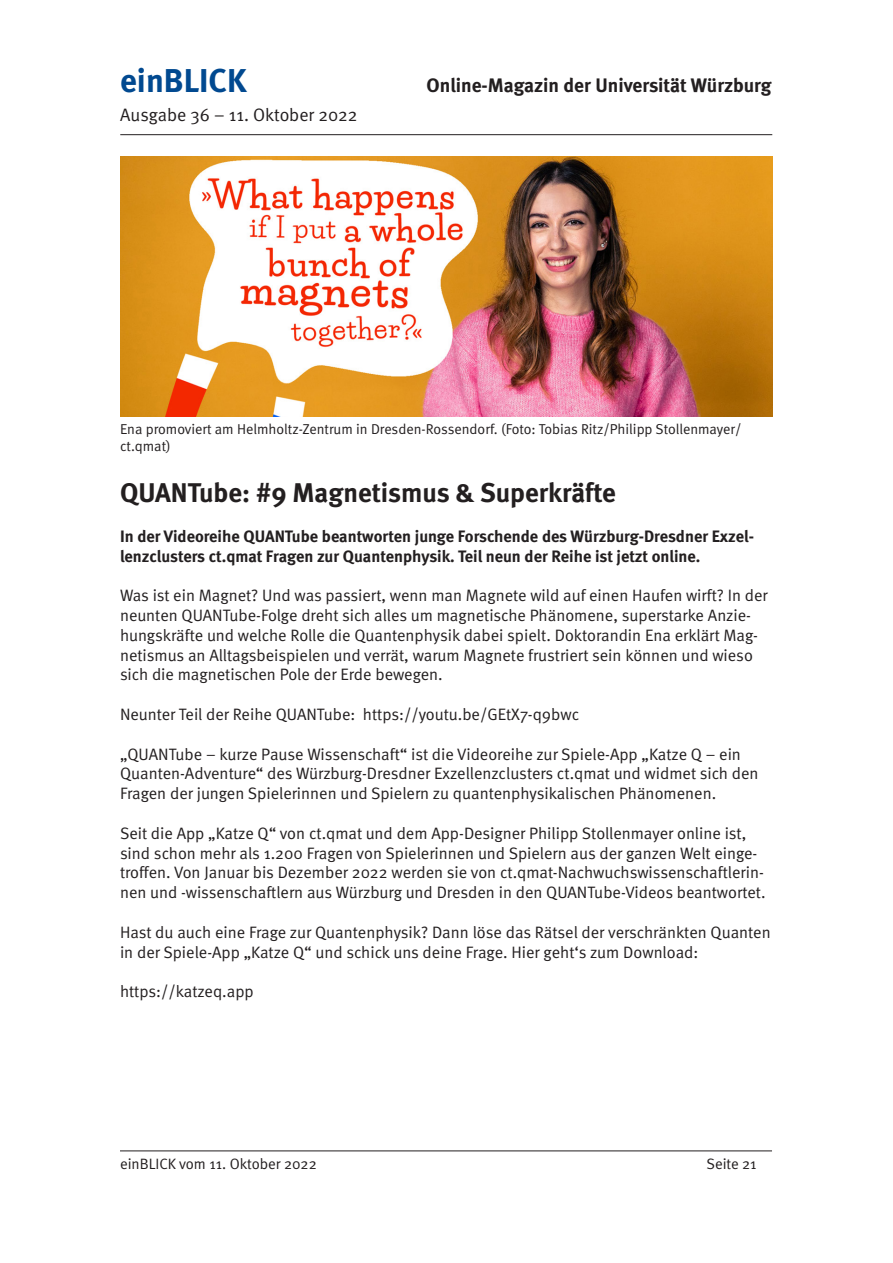
<style>
.page{position:relative;width:893px;height:1263px;background:#fff}
.page>*{position:absolute;margin:0;border:0;box-sizing:border-box;transform-origin:0 0}
.t1{font:700 33px "Meta";color:#014990}
.t2{font:700 27px "Meta";color:#231f20}
.t3{font:700 19.5px "Meta";color:#231f20}
.t4{font:18px "Meta Normal";color:#231f20}
.t5{font:16.5px/19.8px "Meta Normal";color:#231f20}
.t6{font:700 16.5px/19.8px "Meta";color:#231f20}
.t7{font:15px "Meta Normal";color:#231f20}
.t8{font:14.4px/17.2px "Meta Normal";color:#231f20}
</style>
<div class="page">
<hr style="left:120px;top:134px;width:652px;height:1px;background:#231f20">
<hr style="left:120px;top:1150px;width:652px;height:1px;background:#231f20">
<img style="left:120px;top:156px;width:653px;height:261px">
<h1 class="t1" style="left:120px;top:61px;width:128px">einBLICK</h1>
<p class="t3" style="left:427px;top:74px;width:346px">Online-Magazin der Universität Würzburg</p>
<p class="t4" style="left:120px;top:105px;width:239px">Ausgabe 36 – 11. Oktober 2022</p>
<p class="t8" style="left:120px;top:420px;width:623px">Ena promoviert am Helmholtz-Zentrum in Dresden-Rossendorf. (Foto: Tobias Ritz/Philipp Stollenmayer/ ct.qmat)</p>
<h2 class="t2" style="left:120px;top:477px;width:497px">QUANTube: #9 Magnetismus &amp; Superkräfte</h2>
<p class="t6" style="left:120px;top:526px;width:635px">In der Videoreihe QUANTube beantworten junge Forschende des Würzburg-Dresdner Exzel&shy;lenzclusters ct.qmat Fragen zur Quantenphysik. Teil neun der Reihe ist jetzt online.</p>
<p class="t5" style="left:120px;top:585px;width:649px">Was ist ein Magnet? Und was passiert, wenn man Magnete wild auf einen Haufen wirft? In der neunten QUANTube-Folge dreht sich alles um magnetische Phänomene, superstarke Anzie&shy;hungskräfte und welche Rolle die Quantenphysik dabei spielt. Doktorandin Ena erklärt Mag&shy;netismus an Alltagsbeispielen und verrät, warum Magnete frustriert sein können und wieso sich die magnetischen Pole der Erde bewegen.</p>
<p class="t5" style="left:120px;top:704px;width:461px">Neunter Teil der Reihe QUANTube: https://youtu.be/GEtX7-q9bwc</p>
<p class="t5" style="left:120px;top:744px;width:640px">„QUANTube – kurze Pause Wissenschaft“ ist die Videoreihe zur Spiele-App „Katze Q – ein<br>Quanten-Adventure“ des Würzburg-Dresdner Exzellenzclusters ct.qmat und widmet sich den<br>Fragen der jungen Spielerinnen und Spielern zu quantenphysikalischen Phänomenen.</p>
<p class="t5" style="left:120px;top:823px;width:647px">Seit die App „Katze Q“ von ct.qmat und dem App-Designer Philipp Stollenmayer online ist, sind schon mehr als 1.200 Fragen von Spielerinnen und Spielern aus der ganzen Welt einge&shy;troffen. Von Januar bis Dezember 2022 werden sie von ct.qmat-Nachwuchswissenschaftlerin&shy;nen und -wissenschaftlern aus Würzburg und Dresden in den QUANTube-Videos beantwortet.</p>
<p class="t5" style="left:120px;top:922px;width:652px">Hast du auch eine Frage zur Quantenphysik? Dann löse das Rätsel der verschränkten Quanten in der Spiele-App „Katze Q“ und schick uns deine Frage. Hier geht‘s zum Download:</p>
<p class="t5" style="left:120px;top:981px;width:135px">https://katzeq.app</p>
<p class="t7" style="left:120px;top:1155px;width:198px">einBLICK vom 11. Oktober 2022</p>
<p class="t7" style="left:706px;top:1155px;width:52px">Seite 21</p>
</div>
